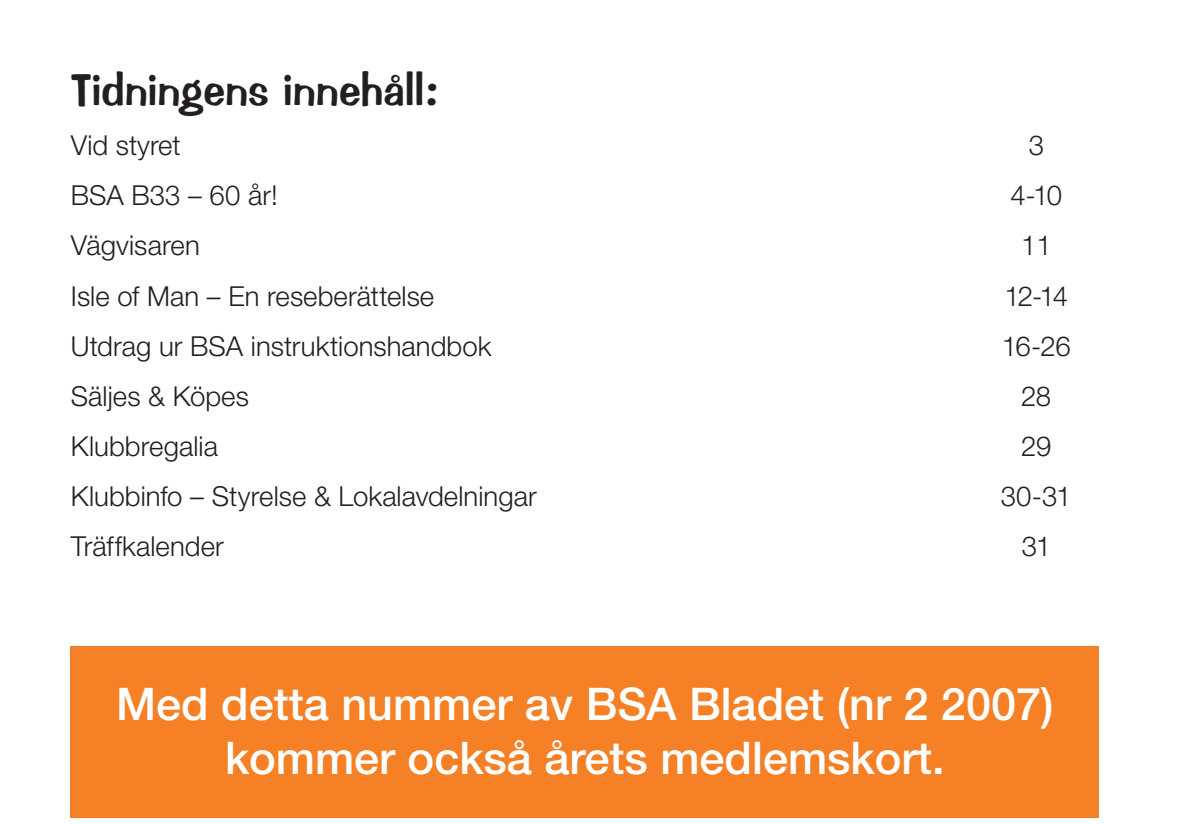
<style>
.page{position:relative;width:1195px;height:824px;background:#fff}
.page>*{position:absolute;margin:0;border:0;box-sizing:border-box;transform-origin:0 0}
.t1{font:500 45px/54px "Helvetica Neue";color:#fff;text-align:center}
.t2{font:45px "Impress BT";color:#231f20}
.t3{font:300 27.5px "Helvetica Neue";color:#231f20}
</style>
<div class="page">
<div style="left:71px;top:645px;width:1027px;height:172px;background:#f58025"></div>
<h1 class="t2" style="left:71px;top:67px;width:370px">Tidningens innehåll:</h1>
<p class="t3" style="left:71px;top:136px;width:111px">Vid styret</p>
<p class="t3" style="left:1028px;top:136px;width:17px">3</p>
<p class="t3" style="left:71px;top:186px;width:208px">BSA B33 – 60 år!</p>
<p class="t3" style="left:1010px;top:186px;width:53px">4-10</p>
<p class="t3" style="left:71px;top:236px;width:130px">Vägvisaren</p>
<p class="t3" style="left:1021px;top:236px;width:32px">11</p>
<p class="t3" style="left:71px;top:286px;width:365px">Isle of Man – En reseberättelse</p>
<p class="t3" style="left:1004px;top:286px;width:65px">12-14</p>
<p class="t3" style="left:71px;top:336px;width:422px">Utdrag ur BSA instruktionshandbok</p>
<p class="t3" style="left:1002px;top:336px;width:70px">16-26</p>
<p class="t3" style="left:71px;top:386px;width:180px">Säljes &amp; Köpes</p>
<p class="t3" style="left:1021px;top:386px;width:31px">28</p>
<p class="t3" style="left:71px;top:436px;width:149px">Klubbregalia</p>
<p class="t3" style="left:1021px;top:436px;width:32px">29</p>
<p class="t3" style="left:71px;top:486px;width:467px">Klubbinfo – Styrelse &amp; Lokalavdelningar</p>
<p class="t3" style="left:1000px;top:486px;width:72px">30-31</p>
<p class="t3" style="left:71px;top:536px;width:155px">Träffkalender</p>
<p class="t3" style="left:1021px;top:536px;width:31px">31</p>
<h1 class="t1" style="left:116px;top:681px;width:938px">Med detta nummer av BSA Bladet (nr 2 2007) kommer också årets medlemskort.</h1>
</div>
